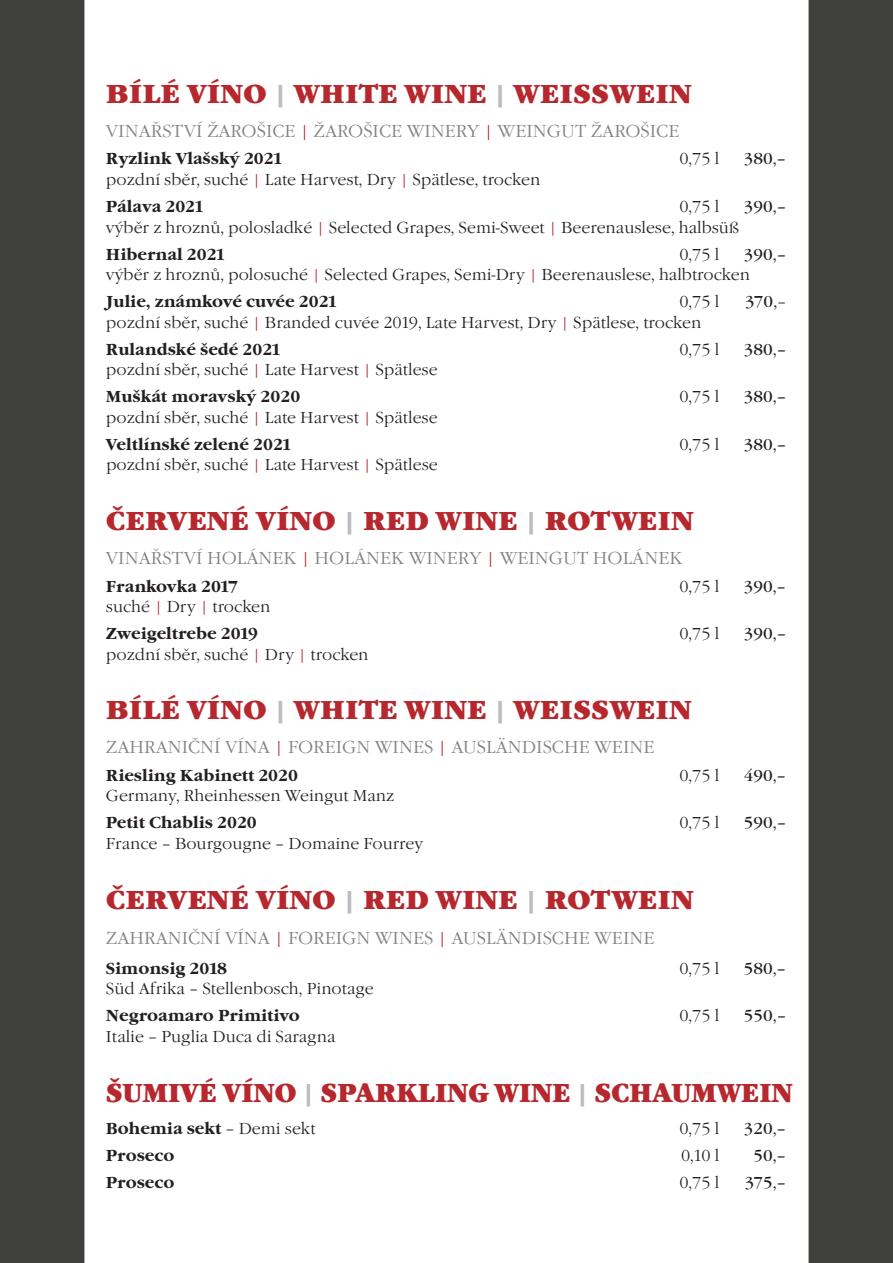
<style>
.page{position:relative;width:893px;height:1263px;background:#fff}
.page>*{position:absolute;margin:0;border:0;box-sizing:border-box;transform-origin:0 0}
.t1{font:900 27px "Garamond Itc TCE";color:#b7282e}
.t2{font:900 27px "Garamond Itc TCE";color:#b7282e;scale:.94 1}
.t3{font:300 18px "Garamond Itc TCE";color:#808285}
.t4{font:300 16.5px/27px "Garamond Itc TCE";color:#231f20}
.t5{font:700 16.5px/27px "Garamond Itc TCE";color:#231f20}
.t6{font:16.5px "Garamond Itc TCE";color:#231f20}
.s1{color:#bcbdc0}
.s2{color:#b7282e}
.s3{font-weight:700}
.s4{font-weight:400}
.s5{font-weight:300}
.s6{font-weight:300;color:#b7282e}
</style>
<div class="page">
<img style="left:0;top:0;width:893px;height:1263px">
<h1 class="t1" style="left:106px;top:78px;width:587px">BÍLÉ VÍNO <span class="s1">|</span> WHITE WINE <span class="s1">|</span> WEISSWEIN</h1>
<p class="t3" style="left:106px;top:120px;width:575px">VINAŘSTVÍ ŽAROŠICE <span class="s2">|</span> ŽAROŠICE WINERY <span class="s2">|</span> WEINGUT ŽAROŠICE</p>
<p class="t5" style="left:106px;top:145px;width:178px">Ryzlink Vlašský 2021</p>
<p class="t4" style="left:679px;top:145px;width:41px">0,75 l</p>
<p class="t6" style="left:744px;top:149px;width:44px">380,–</p>
<p class="t4" style="left:106px;top:166px;width:436px">pozdní sběr, suché <span class="s2">|</span> Late Harvest, Dry <span class="s2">|</span> Spätlese, trocken<br><span class="s3">Pálava 2021</span></p>
<p class="t4" style="left:679px;top:193px;width:41px">0,75 l</p>
<p class="t6" style="left:744px;top:197px;width:44px">390,–</p>
<p class="t4" style="left:106px;top:213px;width:635px">výběr z hroznů, polosladké <span class="s2">|</span> Selected Grapes, Semi-Sweet <span class="s2">|</span> Beerenauslese, halbsüß<br><span class="s3">Hibernal 2021</span></p>
<p class="t4" style="left:679px;top:240px;width:41px">0,75 l</p>
<p class="t4" style="left:106px;top:244px;width:682px;line-height:20.5px;text-indent:638px"><span class="s4">390,– </span>výběr z hroznů, polosuché <span class="s2">|</span> Selected Grapes, Semi-Dry <span class="s2">|</span> Beerenauslese, halbtrocken</p>
<p class="t5" style="left:106px;top:288px;width:233px">Julie, známkové cuvée 2021</p>
<p class="t4" style="left:679px;top:288px;width:41px">0,75 l</p>
<p class="t6" style="left:745px;top:292px;width:43px">370,<span class="s5">–</span></p>
<p class="t4" style="left:106px;top:308px;width:597px">pozdní sběr, suché <span class="s2">|</span> Branded cuvée 2019, Late Harvest, Dry <span class="s2">|</span> Spätlese, trocken<br><span class="s3">Rulandské šedé 2021</span></p>
<p class="t4" style="left:679px;top:335px;width:41px">0,75 l</p>
<p class="t6" style="left:744px;top:339px;width:44px">380,–</p>
<p class="t4" style="left:106px;top:356px;width:333px">pozdní sběr, suché <span class="s2">|</span> Late Harvest <span class="s2">|</span> Spätlese<br><span class="s3">Muškát moravský 2020</span></p>
<p class="t4" style="left:106px;top:404px;width:333px">pozdní sběr, suché <span class="s2">|</span> Late Harvest <span class="s2">|</span> Spätlese<br><span class="s3">Veltlínské zelené 2021</span></p>
<p class="t4" style="left:679px;top:383px;width:41px">0,75 l</p>
<p class="t6" style="left:744px;top:387px;width:44px">380,–</p>
<p class="t4" style="left:679px;top:431px;width:41px">0,75 l</p>
<p class="t6" style="left:744px;top:434px;width:44px">380,–</p>
<p class="t4" style="left:106px;top:451px;width:333px">pozdní sběr, suché <span class="s2">|</span> Late Harvest <span class="s2">|</span> Spätlese</p>
<h1 class="t1" style="left:106px;top:505px;width:589px">ČERVENÉ VÍNO <span class="s1">|</span> RED WINE <span class="s1">|</span> ROTWEIN</h1>
<p class="t3" style="left:106px;top:547px;width:578px">VINAŘSTVÍ HOLÁNEK <span class="s2">|</span> HOLÁNEK WINERY <span class="s2">|</span> WEINGUT HOLÁNEK</p>
<p class="t5" style="left:106px;top:572px;width:134px">Frankovka 2017</p>
<p class="t4" style="left:679px;top:572px;width:41px">0,75 l</p>
<p class="t6" style="left:744px;top:576px;width:44px">390,–</p>
<p class="t5" style="left:106px;top:593px;width:166px"><span class="s5">suché</span> <span class="s6">|</span> <span class="s5">Dry</span> <span class="s6">|</span> <span class="s5">trocken<br></span>Zweigeltrebe 2019</p>
<p class="t4" style="left:679px;top:620px;width:41px">0,75 l</p>
<p class="t6" style="left:744px;top:624px;width:44px">390,–</p>
<p class="t4" style="left:106px;top:640px;width:264px">pozdní sběr, suché <span class="s2">|</span> Dry <span class="s2">|</span> trocken</p>
<h1 class="t1" style="left:106px;top:694px;width:587px">BÍLÉ VÍNO <span class="s1">|</span> WHITE WINE <span class="s1">|</span> WEISSWEIN</h1>
<p class="t3" style="left:106px;top:736px;width:550px">ZAHRANIČNÍ VÍNA <span class="s2">|</span> FOREIGN WINES <span class="s2">|</span> AUSLÄNDISCHE WEINE</p>
<p class="t5" style="left:106px;top:762px;width:194px">Riesling Kabinett 2020</p>
<p class="t4" style="left:679px;top:762px;width:41px">0,75 l</p>
<p class="t6" style="left:744px;top:765px;width:44px">490,–</p>
<p class="t4" style="left:106px;top:782px;width:290px">Germany, Rheinhessen Weingut Manz</p>
<p class="t5" style="left:106px;top:809px;width:152px">Petit Chablis 2020</p>
<p class="t4" style="left:679px;top:809px;width:41px">0,75 l</p>
<p class="t6" style="left:744px;top:813px;width:44px">590,–</p>
<p class="t4" style="left:106px;top:830px;width:319px">France – Bourgougne – Domaine Fourrey</p>
<h1 class="t1" style="left:106px;top:883px;width:589px">ČERVENÉ VÍNO <span class="s1">|</span> RED WINE <span class="s1">|</span> ROTWEIN</h1>
<p class="t3" style="left:106px;top:927px;width:550px">ZAHRANIČNÍ VÍNA <span class="s2">|</span> FOREIGN WINES <span class="s2">|</span> AUSLÄNDISCHE WEINE</p>
<p class="t5" style="left:106px;top:954px;width:123px">Simonsig 2018</p>
<p class="t4" style="left:679px;top:954px;width:41px">0,75 l</p>
<p class="t6" style="left:744px;top:958px;width:44px">580,–</p>
<p class="t4" style="left:106px;top:975px;width:269px">Süd Afrika – Stellenbosch, Pinotage</p>
<p class="t5" style="left:106px;top:1002px;width:195px">Negroamaro Primitivo</p>
<p class="t4" style="left:679px;top:1002px;width:41px">0,75 l</p>
<p class="t6" style="left:744px;top:1006px;width:44px">550,–</p>
<p class="t4" style="left:106px;top:1023px;width:231px">Italie – Puglia Duca di Saragna</p>
<h1 class="t2" style="left:106px;top:1076px;width:732px">ŠUMIVÉ VÍNO <span class="s1">|</span> SPARKLING WINE <span class="s1">|</span> SCHAUMWEIN</h1>
<p class="t5" style="left:106px;top:1115px;width:211px">Bohemia sekt <span class="s5">– Demi sekt</span></p>
<p class="t4" style="left:679px;top:1115px;width:41px">0,75 l</p>
<p class="t6" style="left:744px;top:1119px;width:44px">320,–</p>
<p class="t5" style="left:106px;top:1142px;width:70px">Proseco</p>
<p class="t4" style="left:681px;top:1142px;width:40px">0,10 l</p>
<p class="t6" style="left:753px;top:1146px;width:34px">50,–</p>
<p class="t5" style="left:106px;top:1169px;width:70px">Proseco</p>
<p class="t4" style="left:679px;top:1169px;width:41px">0,75 l</p>
<p class="t6" style="left:745px;top:1173px;width:43px">375,–</p>
</div>
